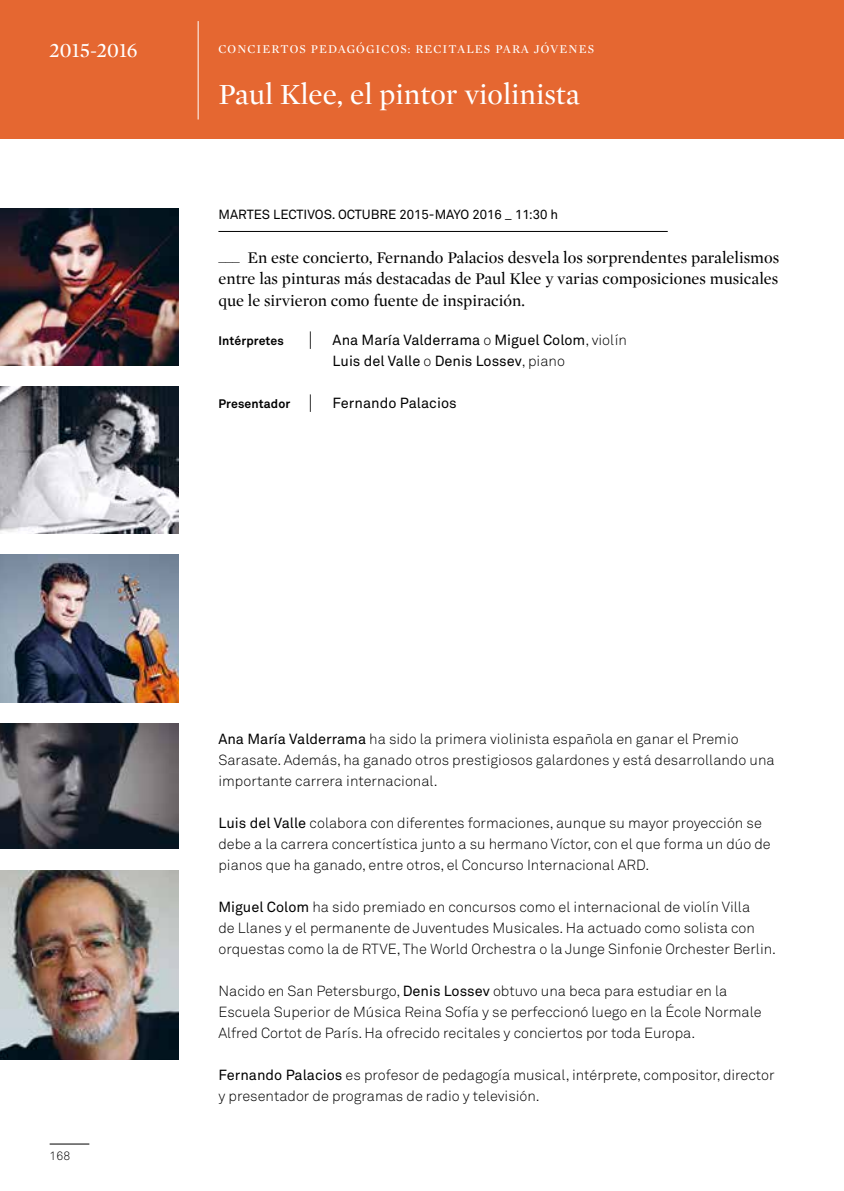
<style>
.page{position:relative;width:844px;height:1191px;background:#fff}
.page>*{position:absolute;margin:0;border:0;box-sizing:border-box;transform-origin:0 0}
.t1{font:29.75px "Mercury Display";color:#fff}
.t2{font:21px "Mercury Display";color:#fff}
.t3{font:16.62px/21.9px "Mercury Display";color:#000;text-align:justify}
.t4{font:300 14.53px/21px "Akkurat";color:#000}
.t5{font:14.53px/21px "Akkurat";color:#000}
.t6{font:13.12px "Akkurat";color:#000}
.t7{font:12.25px "Mercury Display";letter-spacing:.09em;color:#fff}
.t8{font:300 12.08px "Akkurat";color:#000}
.s1{font-weight:700;font-size:12.25px}
.s2{font-family:"Chronicle Text G1";font-size:19.25px}
.s3{font-weight:300}
.s4{font-weight:400}
</style>
<div class="page">
<hr style="left:50px;top:1143px;width:39px;height:1px;background:#000">
<div style="left:0;top:0;width:843px;height:139px;background:#e56731"></div>
<hr style="left:218px;top:231px;width:449px;height:1px;background:#000">
<img style="left:0;top:208px;width:179px;height:158px">
<img style="left:0;top:387px;width:179px;height:147px">
<img style="left:0;top:870px;width:179px;height:189px">
<img style="left:0;top:555px;width:179px;height:147px">
<img style="left:0;top:723px;width:179px;height:125px">
<hr style="left:198px;top:21px;width:1px;height:98px;background:#fff">
<h2 class="t2" style="left:49px;top:35px;width:90px">2015-2016</h2>
<p class="t7" style="left:218px;top:41px;width:377px">CONCIERTOS PEDAGÓGICOS: RECITALES PARA JÓVENES</p>
<h1 class="t1" style="left:218px;top:73px;width:363px">Paul Klee, el pintor violinista</h1>
<p class="t6" style="left:218px;top:206px;width:341px">MARTES LECTIVOS. OCTUBRE 2015-MAYO 2016 _ 11:30 h</p>
<p class="t3" style="left:218px;top:245px;width:562px">___ En este concierto, Fernando Palacios desvela los sorprendentes paralelismos entre las pinturas más destacadas de Paul Klee y varias composiciones musicales que le sirvieron como fuente de inspiración.</p>
<p class="t5" style="left:332px;top:330px;width:296px;text-indent:-114px"><span class="s1">Intérpretes</span> <span class="s2">|</span> Ana María Valderrama <span class="s3">o</span> Miguel Colom<span class="s3">, violín<br></span>Luis del Valle <span class="s3">o</span> Denis Lossev<span class="s3">, piano</span></p>
<p class="t5" style="left:218px;top:393px;width:240px"><span class="s1">Presentador</span> <span class="s2">|</span> Fernando Palacios</p>
<p class="t8" style="left:50px;top:1148px;width:22px">168</p>
<p class="t4" style="left:218px;top:728px;width:557px"><span class="s4">Ana María Valderrama</span> ha sido la primera violinista española en ganar el Premio<br>Sarasate. Además, ha ganado otros prestigiosos galardones y está desarrollando una importante carrera internacional.</p>
<p class="t4" style="left:218px;top:812px;width:553px"><span class="s4">Luis del Valle</span> colabora con diferentes formaciones, aunque su mayor proyección se debe a la carrera concertística junto a su hermano Víctor, con el que forma un dúo de pianos que ha ganado, entre otros, el Concurso Internacional ARD.</p>
<p class="t4" style="left:218px;top:896px;width:559px"><span class="s4">Miguel Colom</span> ha sido premiado en concursos como el internacional de violín Villa<br>de Llanes y el permanente de Juventudes Musicales. Ha actuado como solista con orquestas como la de RTVE, The World Orchestra o la Junge Sinfonie Orchester Berlin.</p>
<p class="t4" style="left:218px;top:981px;width:544px">Nacido en San Petersburgo, <span class="s4">Denis Lossev</span> obtuvo una beca para estudiar en la<br>Escuela Superior de Música Reina Sofía y se perfeccionó luego en la École Normale<br>Alfred Cortot de París. Ha ofrecido recitales y conciertos por toda Europa.</p>
<p class="t4" style="left:218px;top:1065px;width:557px"><span class="s4">Fernando Palacios</span> es profesor de pedagogía musical, intérprete, compositor, director y presentador de programas de radio y televisión.</p>
</div>
